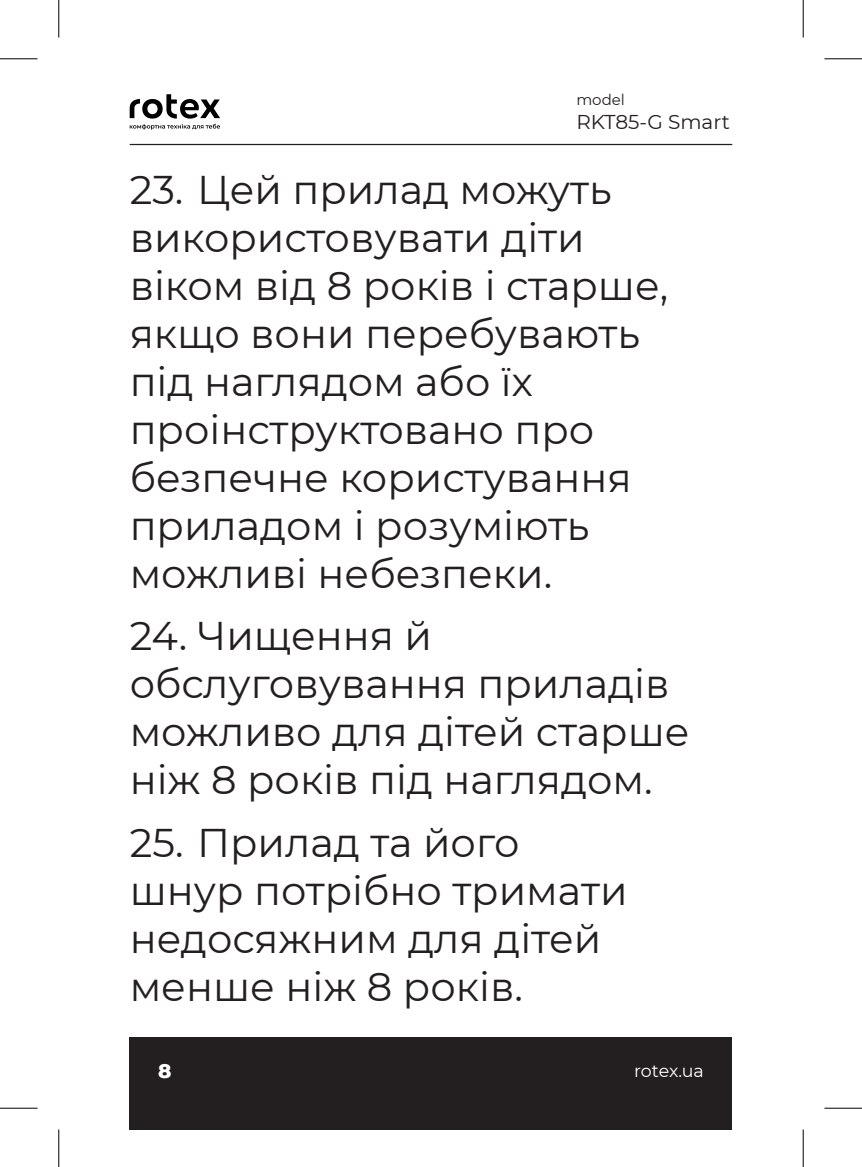
<style>
.page{position:relative;width:862px;height:1167px;background:#fff}
.page>*{position:absolute;margin:0;border:0;box-sizing:border-box;transform-origin:0 0}
.Text{font:40px/48px "Montserrat";color:#231f20}
.t1{font:20px "Montserrat";color:#231f20}
.t2{font:800 20px "Montserrat";color:#fff}
.t3{font:17.5px "Montserrat";letter-spacing:-.015em;color:#fff}
.t4{font:15px "Montserrat";color:#231f20}
</style>
<div class="page">
<div style="left:130px;top:1037px;width:602px;height:92px;background:#231f20"></div>
<hr style="left:130px;top:144px;width:602px;height:1px;background:#231f20">
<svg style="left:130px;top:94px;width:90px;height:36px"></svg>
<hr style="left:0;top:58px;width:38px;height:1px;background:#000">
<hr style="left:824px;top:58px;width:38px;height:1px;background:#000">
<hr style="left:0;top:1107px;width:38px;height:1px;background:#000">
<hr style="left:824px;top:1107px;width:38px;height:1px;background:#000">
<hr style="left:58px;top:0;width:1px;height:37px;background:#000">
<hr style="left:58px;top:1129px;width:1px;height:37px;background:#000">
<hr style="left:802px;top:0;width:1px;height:37px;background:#000">
<hr style="left:802px;top:1129px;width:1px;height:37px;background:#000">
<p class="t4" style="left:576px;top:90px;width:50px">model</p>
<p class="t1" style="left:576px;top:109px;width:155px">RKT85-G Smart</p>
<p class="Text" style="left:130px;top:164px;width:540px">23. Цей прилад можуть використовувати діти віком від 8 років і старше, якщо вони перебувають під наглядом або їх проінструктовано про безпечне користування приладом і розуміють можливі небезпеки.</p>
<p class="Text" style="left:130px;top:610px;width:561px">24. Чищення й обслуговування приладів можливо для дітей старше ніж 8 років під наглядом.</p>
<p class="Text" style="left:130px;top:817px;width:499px">25. Прилад та його шнур потрібно тримати недосяжним для дітей менше ніж 8 років.</p>
<p class="t2" style="left:158px;top:1056px;width:15px">8</p>
<p class="t3" style="left:634px;top:1058px;width:71px">rotex.ua</p>
</div>
